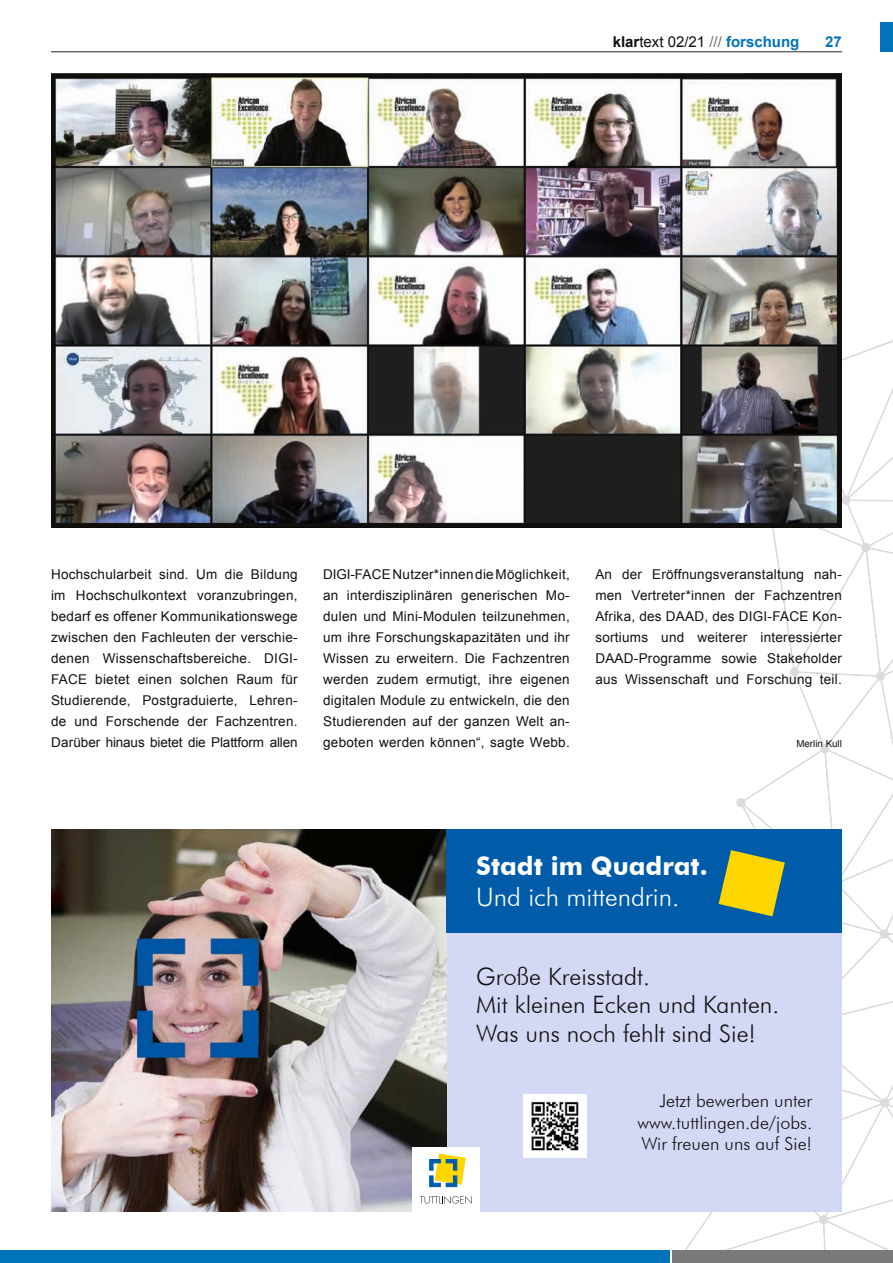
<style>
.page{position:relative;width:893px;height:1263px;background:#fff}
.page>*{position:absolute;margin:0;border:0;box-sizing:border-box;transform-origin:0 0}
.t1{font:300 25.5px "Futura BT";color:#fff}
.t2{font:700 25.5px "Futura BT";color:#fff}
.t3{font:300 24px/28.8px "Futura BT";color:#11110f}
.t4{font:300 18px/21.6px "Futura BT";color:#11110f;text-align:justify}
.t5{font:15px "Arial";color:#11110f}
.t6{font:700 15px "Arial";color:#0073ba}
.t7{font:13.5px/21px "Arial";letter-spacing:.02em;color:#11110f;text-align:justify}
.t8{font:9.75px "Arial";color:#11110f}
.s1{font-weight:700}
.s2{color:#676968}
.s3{font-weight:700;color:#0073ba}
</style>
<div class="page">
<hr style="left:51px;top:51px;width:791px;height:1px;background:#404140">
<div style="left:880px;top:23px;width:13px;height:29px;background:#0073ba"></div>
<svg style="left:680px;top:358px;width:213px;height:892px"></svg>
<svg style="left:845px;top:340px;width:48px;height:19px"></svg>
<div style="left:0;top:1250px;width:670px;height:13px;background:#0073ba"></div>
<div style="left:673px;top:1250px;width:220px;height:13px;background:#797b7a"></div>
<img style="left:51px;top:74px;width:791px;height:453px">
<div style="left:446px;top:926px;width:396px;height:286px;background:#d3d9f5"></div>
<img style="left:51px;top:829px;width:395px;height:383px">
<div style="left:413px;top:1147px;width:67px;height:65px;background:#fff"></div>
<svg style="left:420px;top:1196px;width:52px;height:8px"></svg>
<svg style="left:429px;top:1153px;width:37px;height:34px"></svg>
<div style="left:446px;top:829px;width:396px;height:103px;background:#005ca9"></div>
<svg style="left:719px;top:850px;width:66px;height:66px"></svg>
<div style="left:523px;top:1094px;width:64px;height:64px;background:#fff"></div>
<img style="left:531px;top:1101px;width:48px;height:50px">
<p class="t5" style="left:613px;top:32px;width:188px"><span class="s1">klar</span>text 02/21 <span class="s2">///</span> <span class="s3">forschung</span></p>
<p class="t6" style="left:825px;top:31px;width:18px">27</p>
<p class="t7" style="left:51px;top:564px;width:248px">Hochschularbeit sind. Um die Bildung im Hochschulkontext voranzubringen, bedarf es offener Kommunikationswege zwischen den Fachleuten der verschie&shy;denen Wissenschaftsbereiche. DIGI-FACE bietet einen solchen Raum für Studierende, Postgraduierte, Lehren&shy;de und Forschende der Fachzentren.<br>Darüber hinaus bietet die Plattform allen</p>
<p class="t7" style="left:323px;top:564px;width:248px">DIGI-FACE Nutzer*innen die Möglichkeit, an interdisziplinären generischen Mo&shy;dulen und Mini-Modulen teilzunehmen, um ihre Forschungskapazitäten und ihr Wissen zu erweitern. Die Fachzentren werden zudem ermutigt, ihre eigenen digitalen Module zu entwickeln, die den Studierenden auf der ganzen Welt an&shy;geboten werden können“, sagte Webb.</p>
<p class="t7" style="left:595px;top:564px;width:248px">An der Eröffnungsveranstaltung nah&shy;men Vertreter*innen der Fachzentren Afrika, des DAAD, des DIGI-FACE Kon&shy;sortiums und weiterer interessierter DAAD-Programme sowie Stakeholder aus Wissenschaft und Forschung teil.</p>
<p class="t8" style="left:796px;top:737px;width:47px">Merlin Kull</p>
<h1 class="t2" style="left:476px;top:851px;width:233px">Stadt im Quadrat.</h1>
<h1 class="t1" style="left:476px;top:881px;width:205px">Und ich mittendrin.</h1>
<h2 class="t3" style="left:476px;top:961px;width:305px">Große Kreisstadt.<br>Mit kleinen Ecken und Kanten.<br>Was uns noch fehlt sind Sie!</h2>
<h3 class="t4" style="left:638px;top:1090px;width:176px;text-indent:22px">Jetzt bewerben unter www.tuttlingen.de/jobs.<br>Wir freuen uns auf Sie!</h3>
</div>
